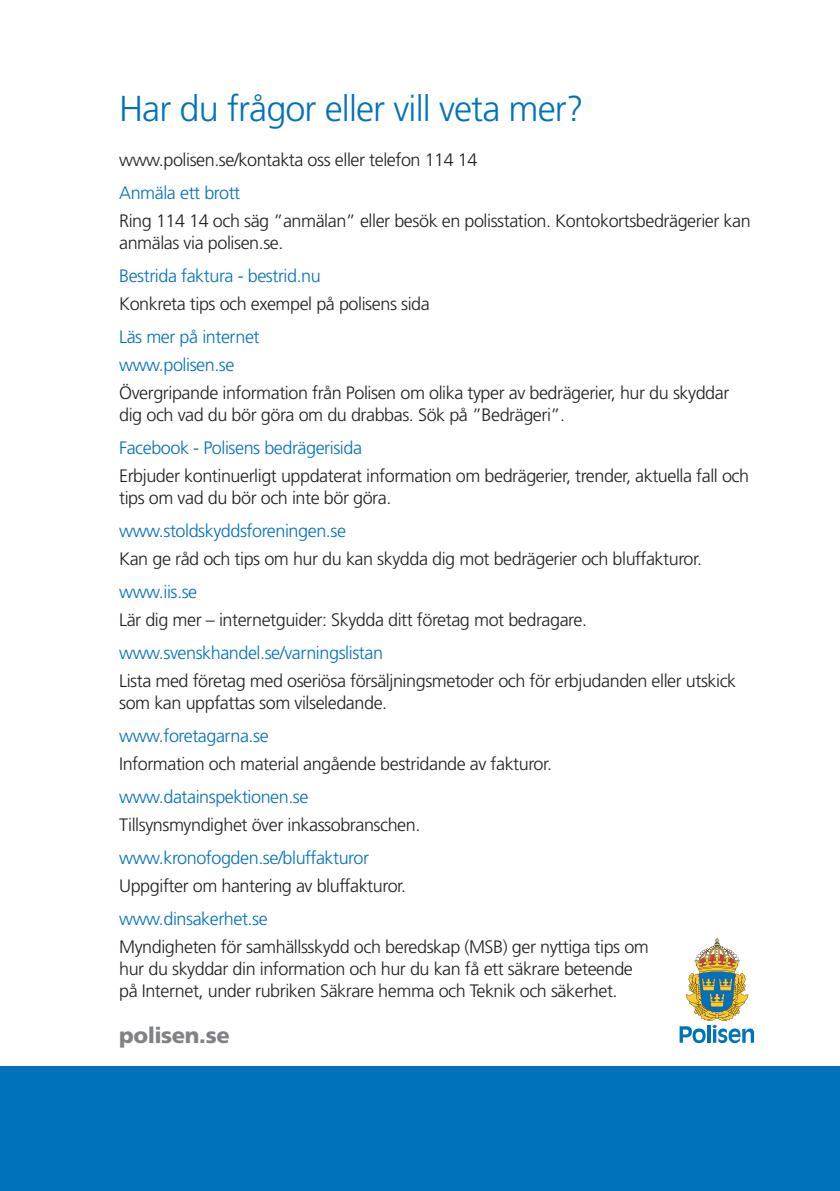
<style>
.page{position:relative;width:840px;height:1191px;background:#fff}
.page>*{position:absolute;margin:0;border:0;box-sizing:border-box;transform-origin:0 0}
.Styckeformat_1{font:300 36px "Frutiger LT Std";letter-spacing:-.025em;color:#0072bc}
.t1{font:900 22px "Frutiger LT Std";letter-spacing:-.02em;color:#808285}
.brödtext{font:300 18px/22px "Frutiger LT Std";letter-spacing:-.025em;color:#231f20}
.rubrik_2_VB{font:300 18px "Frutiger LT Std";letter-spacing:-.025em;color:#0072bc}
.Styckeformat_1-2{font:300 18px "Frutiger LT Std";letter-spacing:-.025em;color:#0072bc}
.Styckeformat__1{font:300 18px "Frutiger LT Std";letter-spacing:-.025em;color:#0072bc}
</style>
<div class="page">
<div style="left:0;top:1066px;width:839px;height:125px;background:#0072bc"></div>
<hr style="left:839px;top:1066px;width:1px;height:125px;background:#0072bc">
<svg style="left:679px;top:938px;width:74px;height:105px"></svg>
<p class="Styckeformat_1" style="left:119px;top:88px;width:466px">Har du frågor eller vill veta mer?</p>
<p class="brödtext" style="left:119px;top:149px;width:359px">www.polisen.se/kontakta oss eller telefon 114 14</p>
<p class="Styckeformat_1-2" style="left:119px;top:183px;width:122px">Anmäla ett brott</p>
<p class="brödtext" style="left:119px;top:210px;width:632px">Ring 114 14 och säg ”anmälan” eller besök en polisstation. Kontokortsbedrägerier kan anmälas via polisen.se.</p>
<p class="Styckeformat_1-2" style="left:119px;top:266px;width:203px">Bestrida faktura - bestrid.nu</p>
<p class="brödtext" style="left:119px;top:293px;width:312px">Konkreta tips och exempel på polisens sida</p>
<p class="Styckeformat_1-2" style="left:119px;top:327px;width:142px">Läs mer på internet</p>
<p class="Styckeformat__1" style="left:119px;top:355px;width:117px">www.polisen.se</p>
<p class="brödtext" style="left:119px;top:382px;width:611px">Övergripande information från Polisen om olika typer av bedrägerier, hur du skyddar dig och vad du bör göra om du drabbas. Sök på ”Bedrägeri”.</p>
<p class="rubrik_2_VB" style="left:119px;top:438px;width:244px">Facebook - Polisens bedrägerisida</p>
<p class="brödtext" style="left:119px;top:465px;width:631px">Erbjuder kontinuerligt uppdaterat information om bedrägerier, trender, aktuella fall och tips om vad du bör och inte bör göra.</p>
<p class="rubrik_2_VB" style="left:119px;top:521px;width:228px">www.stoldskyddsforeningen.se</p>
<p class="brödtext" style="left:119px;top:548px;width:584px">Kan ge råd och tips om hur du kan skydda dig mot bedrägerier och bluffakturor.</p>
<p class="rubrik_2_VB" style="left:119px;top:582px;width:79px">www.iis.se</p>
<p class="brödtext" style="left:119px;top:609px;width:469px">Lär dig mer – internetguider: Skydda ditt företag mot bedragare.</p>
<p class="rubrik_2_VB" style="left:119px;top:643px;width:265px">www.svenskhandel.se/varningslistan</p>
<p class="brödtext" style="left:119px;top:670px;width:618px">Lista med företag med oseriösa försäljningsmetoder och för erbjudanden eller utskick som kan uppfattas som vilseledande.</p>
<p class="rubrik_2_VB" style="left:119px;top:726px;width:151px">www.foretagarna.se</p>
<p class="brödtext" style="left:119px;top:753px;width:434px">Information och material angående bestridande av fakturor.</p>
<p class="rubrik_2_VB" style="left:119px;top:787px;width:191px">www.datainspektionen.se</p>
<p class="brödtext" style="left:119px;top:814px;width:302px">Tillsynsmyndighet över inkassobranschen.</p>
<p class="rubrik_2_VB" style="left:119px;top:848px;width:251px">www.kronofogden.se/bluffakturor</p>
<p class="brödtext" style="left:119px;top:875px;width:288px">Uppgifter om hantering av bluffakturor.</p>
<p class="rubrik_2_VB" style="left:119px;top:909px;width:150px">www.dinsakerhet.se</p>
<p class="brödtext" style="left:119px;top:936px;width:531px">Myndigheten för samhällsskydd och beredskap (MSB) ger nyttiga tips om hur du skyddar din information och hur du kan få ett säkrare beteende på Internet, under rubriken Säkrare hemma och Teknik och säkerhet.</p>
<p class="t1" style="left:119px;top:1021px;width:112px">polisen.se</p>
</div>
